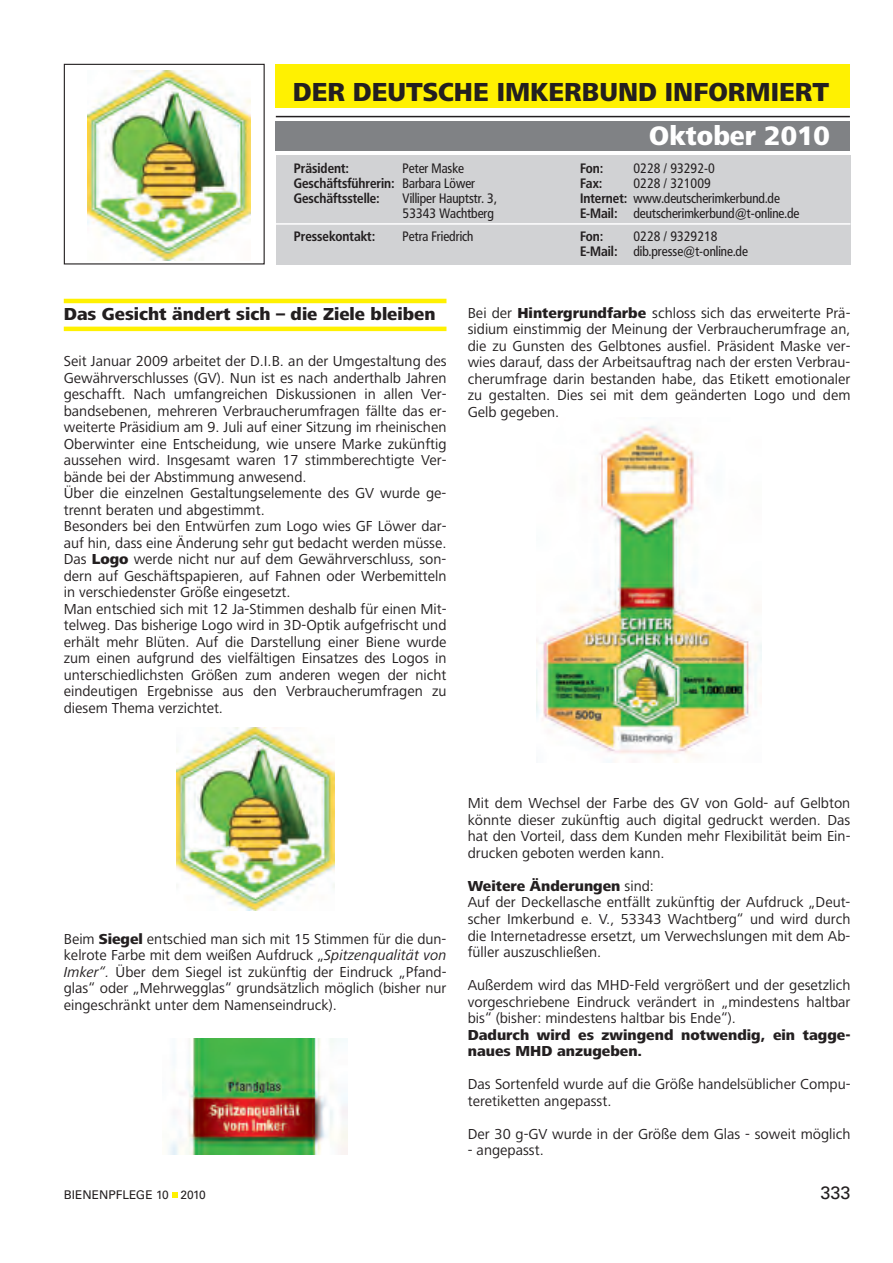
<style>
.page{position:relative;width:893px;height:1263px;background:#fff}
.page>*{position:absolute;margin:0;border:0;box-sizing:border-box;transform-origin:0 0}
.t1{font:800 27.75px "Frutiger Next LT";color:#fff;scale:.95 1}
.t2{font:800 27px "Frutiger Next LT";color:#231f20;scale:.95 1}
.t3{font:800 18px "Frutiger Next LT";color:#231f20}
.t4{font:18px "Univers";color:#231f20}
.t5{font:15px/16.5px "Frutiger Next LT";color:#231f20;text-align:justify}
.t6{font:800 15px/16.5px "Frutiger Next LT";color:#231f20}
.t7{font:13.5px/15px "Frutiger Condensed BQ";color:#231f20}
.t8{font:700 13.5px/15px "Frutiger Condensed BQ";color:#231f20}
.t9{font:12px "Univers";color:#231f20}
.s1{font-weight:400}
.s2{font-weight:700}
.s3{font-weight:800}
.s4{font-style:italic}
</style>
<div class="page">
<svg style="left:172px;top:1193px;width:5px;height:5px"></svg>
<div style="left:276px;top:155px;width:299px;height:109px;background:#d1d2d4"></div>
<hr style="left:276px;top:116px;width:574px;height:1px;background:#231f20">
<div style="left:276px;top:65px;width:574px;height:43px;background:#fff101"></div>
<div style="left:276px;top:121px;width:574px;height:29px;background:#808285"></div>
<div style="left:556px;top:155px;width:294px;height:109px;background:#d1d2d4"></div>
<hr style="left:276px;top:223px;width:574px;height:2px;background:#fff">
<img style="left:87px;top:71px;width:163px;height:189px">
<div style="left:64px;top:64px;width:201px;height:200px;border:1px solid #231f20"></div>
<hr style="left:64px;top:299px;width:382px;height:4px;background:#fff101">
<hr style="left:64px;top:327px;width:382px;height:4px;background:#fff101">
<img style="left:176px;top:727px;width:158px;height:184px">
<img style="left:169px;top:1039px;width:178px;height:115px">
<img style="left:537px;top:426px;width:224px;height:336px">
<h2 class="t2" style="left:293px;top:77px;width:566px">DER DEUTSCHE IMKERBUND INFORMIERT</h2>
<h1 class="t1" style="left:649px;top:120px;width:191px">Oktober 2010</h1>
<p class="t8" style="left:580px;top:160px;width:25px">Fon:</p>
<p class="t7" style="left:633px;top:160px;width:83px">0228 / 93292-0</p>
<p class="t8" style="left:580px;top:175px;width:23px">Fax:</p>
<p class="t8" style="left:294px;top:160px;width:183px;text-indent:109px"><span class="s1">Peter Maske<br></span>Geschäftsführerin: <span class="s1">Barbara Löwer<br></span>Geschäftsstelle:</p>
<p class="t8" style="left:294px;top:160px;width:56px">Präsident:</p>
<p class="t7" style="left:580px;top:175px;width:221px;text-indent:53px">0228 / 321009<br><span class="s2">Internet:</span> www.deutscherimkerbund.de<br><span class="s2">E-Mail:</span> deutscherimkerbund@t-online.de</p>
<p class="t8" style="left:580px;top:229px;width:25px">Fon:</p>
<p class="t7" style="left:403px;top:190px;width:95px">Villiper Hauptstr. 3,<br>53343 Wachtberg</p>
<p class="t8" style="left:294px;top:229px;width:82px">Pressekontakt:</p>
<p class="t7" style="left:403px;top:229px;width:72px">Petra Friedrich</p>
<p class="t7" style="left:580px;top:229px;width:169px;text-indent:53px">0228 / 9329218<br><span class="s2">E-Mail:</span> dib.presse@t-online.de</p>
<p class="t3" style="left:64px;top:304px;width:373px">Das Gesicht ändert sich – die Ziele bleiben</p>
<p class="t5" style="left:64px;top:353px;width:384px;text-align:left">Seit Januar 2009 arbeitet der D.I.B. an der Umgestaltung des Gewährverschlusses (GV). Nun ist es nach anderthalb Jahren geschafft. Nach umfangreichen Diskussionen in allen Ver&shy;bandsebenen, mehreren Verbraucherumfragen fällte das er&shy;weiterte Präsidium am 9. Juli auf einer Sitzung im rheinischen Oberwinter eine Entscheidung, wie unsere Marke zukünftig aussehen wird. Insgesamt waren 17 stimmberechtigte Ver&shy;bände bei der Abstimmung anwesend.<br>Über die einzelnen Gestaltungselemente des GV wurde ge&shy;trennt beraten und abgestimmt.<br>Besonders bei den Entwürfen zum Logo wies GF Löwer dar&shy;auf hin, dass eine Änderung sehr gut bedacht werden müsse.<br>Das <span class="s3">Logo</span> werde nicht nur auf dem Gewährverschluss, son&shy;dern auf Geschäftspapieren, auf Fahnen oder Werbemitteln in verschiedenster Größe eingesetzt.<br>Man entschied sich mit 12 Ja-Stimmen deshalb für einen Mit&shy;telweg. Das bisherige Logo wird in 3D-Optik aufgefrischt und erhält mehr Blüten. Auf die Darstellung einer Biene wurde zum einen aufgrund des vielfältigen Einsatzes des Logos in unterschiedlichsten Größen zum anderen wegen der nicht eindeutigen Ergebnisse aus den Verbraucherumfragen zu diesem Thema verzichtet.</p>
<p class="t5" style="left:468px;top:305px;width:384px">Bei der <span class="s3">Hintergrundfarbe</span> schloss sich das erweiterte Prä&shy;sidium einstimmig der Meinung der Verbraucherumfrage an, die zu Gunsten des Gelbtones ausfiel. Präsident Maske ver&shy;wies darauf, dass der Arbeitsauftrag nach der ersten Verbrau&shy;cherumfrage darin bestanden habe, das Etikett emotionaler zu gestalten. Dies sei mit dem geänderten Logo und dem Gelb gegeben.</p>
<p class="t5" style="left:64px;top:930px;width:384px">Beim <span class="s3">Siegel</span> entschied man sich mit 15 Stimmen für die dun&shy;kelrote Farbe mit dem weißen Aufdruck „<span class="s4">Spitzenqualität von Imker“.</span> Über dem Siegel ist zukünftig der Eindruck „Pfand&shy;glas“ oder „Mehrwegglas“ grundsätzlich möglich (bisher nur eingeschränkt unter dem Namenseindruck).</p>
<p class="t5" style="left:468px;top:795px;width:384px">Mit dem Wechsel der Farbe des GV von Gold- auf Gelbton könnte dieser zukünftig auch digital gedruckt werden. Das hat den Vorteil, dass dem Kunden mehr Flexibilität beim Ein&shy;drucken geboten werden kann.</p>
<p class="t5" style="left:468px;top:878px;width:384px;text-align:left"><span class="s3">Weitere Änderungen</span> sind:<br>Auf der Deckellasche entfällt zukünftig der Aufdruck „Deut&shy;scher Imkerbund e. V., 53343 Wachtberg“ und wird durch die Internetadresse ersetzt, um Verwechslungen mit dem Ab&shy;füller auszuschließen.</p>
<p class="t5" style="left:468px;top:977px;width:384px">Außerdem wird das MHD-Feld vergrößert und der gesetzlich vorgeschriebene Eindruck verändert in „mindestens haltbar bis“ (bisher: mindestens haltbar bis Ende“).</p>
<p class="t6" style="left:468px;top:1026px;width:384px">Dadurch wird es zwingend notwendig, ein tagge&shy;naues MHD anzugeben.</p>
<p class="t5" style="left:468px;top:1076px;width:384px">Das Sortenfeld wurde auf die Größe handelsüblicher Compu&shy;teretiketten angepasst.</p>
<p class="t5" style="left:468px;top:1125px;width:384px">Der 30 g-GV wurde in der Größe dem Glas - soweit möglich</p>
<p class="t5" style="left:468px;top:1142px;width:78px">- angepasst.</p>
<p class="t9" style="left:64px;top:1188px;width:144px">BIENENPFLEGE 10 2010</p>
<p class="t4" style="left:820px;top:1182px;width:32px">333</p>
</div>
